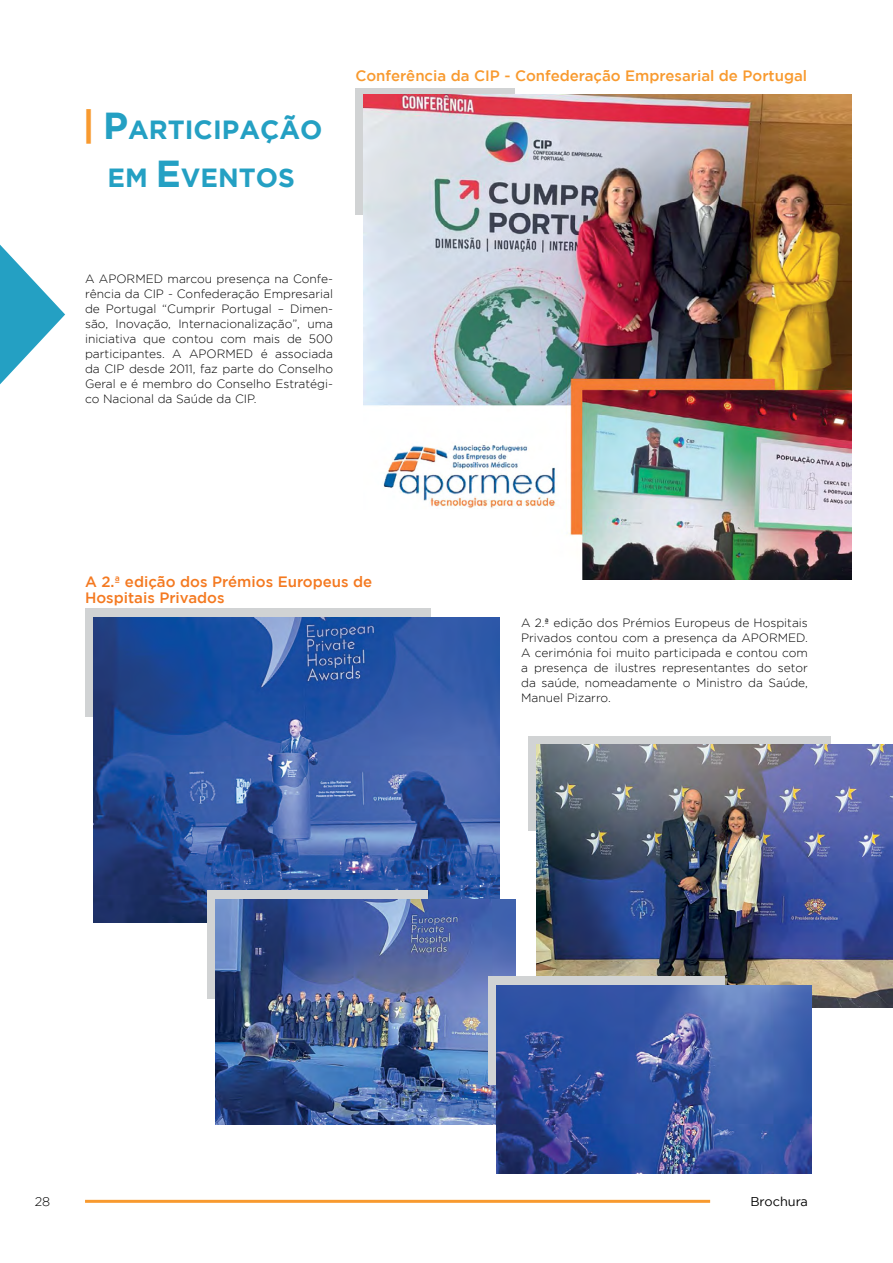
<style>
.page{position:relative;width:893px;height:1263px;background:#fff}
.page>*{position:absolute;margin:0;border:0;box-sizing:border-box;transform-origin:0 0}
.t1{font:700 26.25px/48px "Gotham";color:#24a0c3;text-align:center}
.t2{font:500 15px "Gotham";color:#f89a2f}
.t3{font:500 15px/16.5px "Gotham";color:#f47920}
.t4{font:12.75px "Gotham";color:#000}
.t5{font:300 12.75px "Gotham";color:#000}
.t6{font:300 12px/15px "Gotham";color:#000;text-align:justify}
.s1{font-size:37.5px;color:#f89a2f}
.s2{font-size:37.5px}
</style>
<div class="page">
<svg style="left:0;top:245px;width:27px;height:28px"></svg>
<svg style="left:0;top:273px;width:364px;height:133px"></svg>
<div style="left:355px;top:88px;width:160px;height:126px;background:#d1d3d4"></div>
<img style="left:364px;top:94px;width:488px;height:485px">
<div style="left:528px;top:736px;width:303px;height:95px;background:#d1d3d4"></div>
<img style="left:537px;top:744px;width:356px;height:264px">
<div style="left:85px;top:609px;width:345px;height:108px;background:#d1d3d4"></div>
<img style="left:94px;top:618px;width:406px;height:304px">
<div style="left:207px;top:891px;width:221px;height:108px;background:#d1d3d4"></div>
<img style="left:216px;top:900px;width:300px;height:225px">
<div style="left:488px;top:976px;width:237px;height:108px;background:#d1d3d4"></div>
<img style="left:497px;top:985px;width:314px;height:188px">
<hr style="left:85px;top:1200px;width:625px;height:3px;background:#f89a2f">
<h1 class="t1" style="left:82px;top:105px;width:242px"><span class="s1">|</span> <span class="s2">P</span>ARTICIPAÇÃO<br>EM <span class="s2">E</span>VENTOS</h1>
<p class="t2" style="left:355px;top:67px;width:453px">Conferência da CIP - Confederação Empresarial de Portugal</p>
<p class="t6" style="left:85px;top:271px;width:250px">A APORMED marcou presença na Confe&shy;rência da CIP - Confederação Empresarial de Portugal “Cumprir Portugal – Dimen&shy;são, Inovação, Internacionalização”, uma iniciativa que contou com mais de 500 participantes. A APORMED é associada da CIP desde 2011, faz parte do Conselho Geral e é membro do Conselho Estratégi&shy;co Nacional da Saúde da CIP.</p>
<p class="t3" style="left:85px;top:573px;width:289px">A 2.ª edição dos Prémios Europeus de<br>Hospitais Privados</p>
<p class="t6" style="left:521px;top:615px;width:288px">A 2.ª edição dos Prémios Europeus de Hospitais Privados contou com a presença da APORMED.<br>A cerimónia foi muito participada e contou com a presença de ilustres representantes do setor da saúde, nomeadamente o Ministro da Saúde, Manuel Pizarro.</p>
<p class="t5" style="left:35px;top:1194px;width:17px">28</p>
<p class="t4" style="left:750px;top:1194px;width:59px">Brochura</p>
</div>
